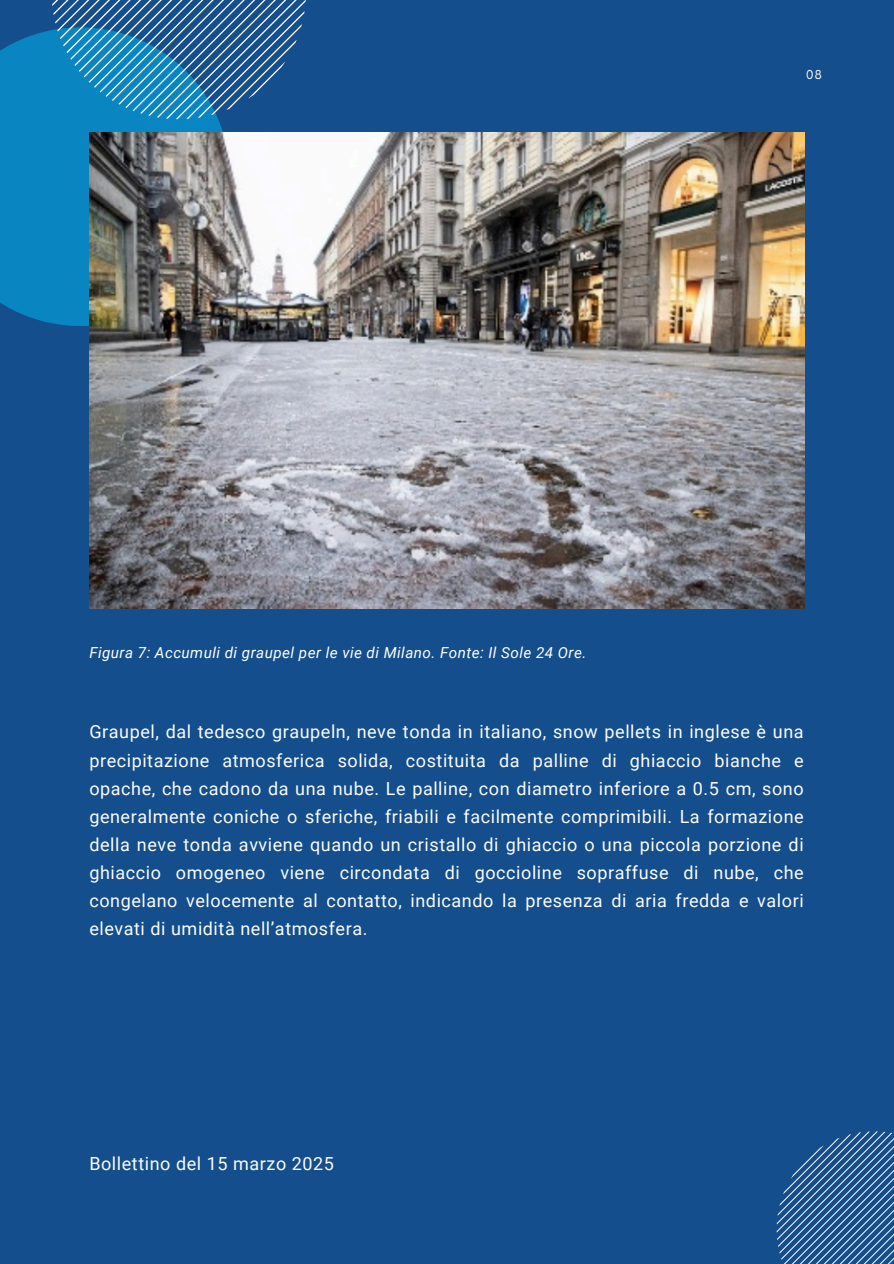
<style>
.page{position:relative;width:894px;height:1264px;background:#fff}
.page>*{position:absolute;margin:0;border:0;box-sizing:border-box;transform-origin:0 0}
.t1{font:18px/28.2px "Roboto";letter-spacing:.03em;color:#fcfcfc;text-align:justify}
.t2{font:italic 15.15px "Roboto";letter-spacing:.03em;color:#fff}
.t3{font:13.2px "Glacial Indifference";color:#fff}
</style>
<div class="page">
<div style="left:0;top:0;width:893px;height:1263px;background:#144e8c"></div>
<div style="left:0;top:30px;width:230px;height:296px;background:#0985c2"></div>
<svg style="left:52px;top:0;width:254px;height:119px"></svg>
<svg style="left:776px;top:1131px;width:117px;height:132px"></svg>
<img style="left:89px;top:133px;width:715px;height:475px">
<p class="t3" style="left:806px;top:66px;width:17px">08</p>
<p class="t2" style="left:89px;top:644px;width:498px">Figura 7: Accumuli di graupel per le vie di Milano. Fonte: Il Sole 24 Ore.</p>
<p class="t1" style="left:89px;top:718px;width:715px">Graupel, dal tedesco graupeln, neve tonda in italiano, snow pellets in inglese è una precipitazione atmosferica solida, costituita da palline di ghiaccio bianche e opache, che cadono da una nube. Le palline, con diametro inferiore a 0.5 cm, sono generalmente coniche o sferiche, friabili e facilmente comprimibili. La formazione della neve tonda avviene quando un cristallo di ghiaccio o una piccola porzione di ghiaccio omogeneo viene circondata di goccioline sopraffuse di nube, che congelano velocemente al contatto, indicando la presenza di aria fredda e valori elevati di umidità nell’atmosfera.</p>
<p class="t1" style="left:89px;top:1149px;width:246px">Bollettino del 15 marzo 2025</p>
</div>
